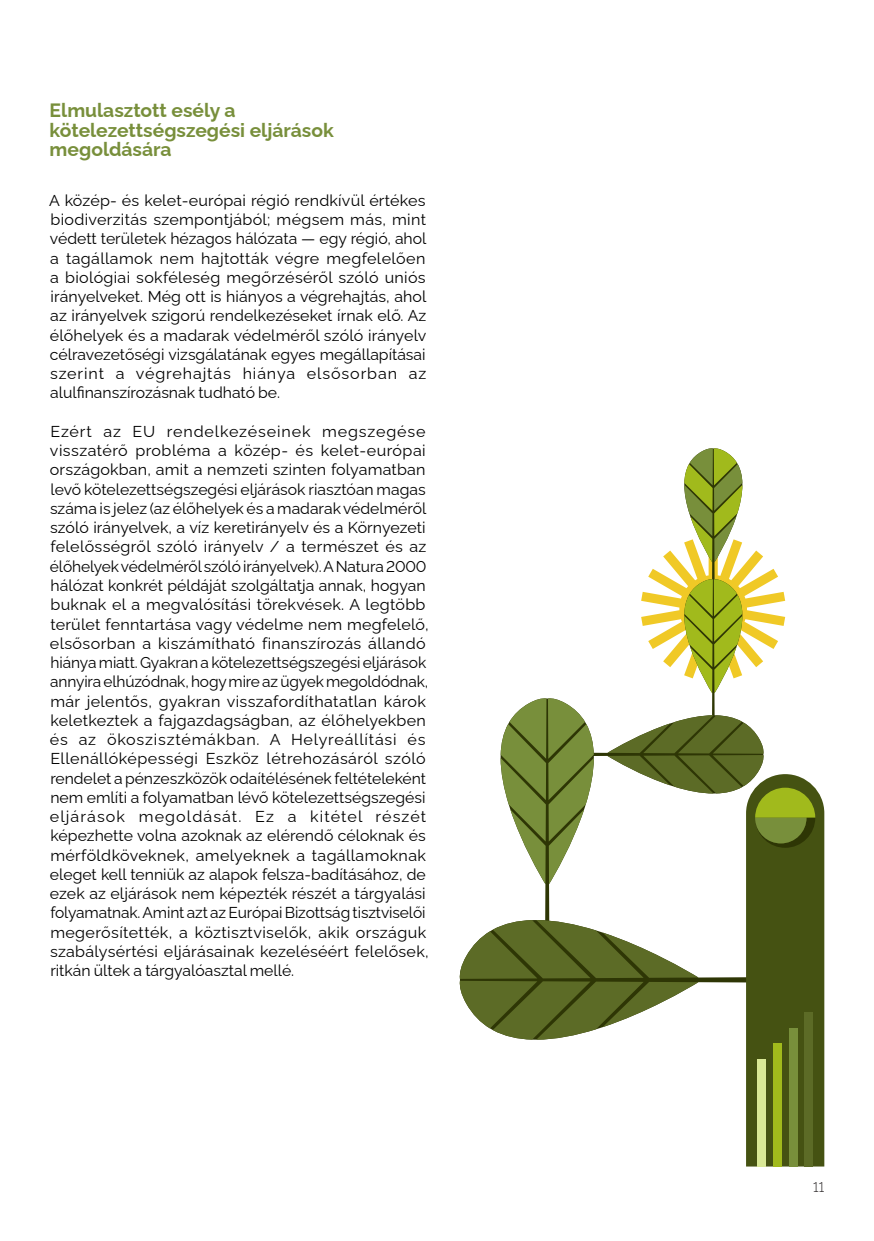
<style>
.page{position:relative;width:874px;height:1241px;background:#fff}
.page>*{position:absolute;margin:0;border:0;box-sizing:border-box;transform-origin:0 0}
.Podnaslovi{font:700 19.25px/19.2px "Raleway";color:#788f3b}
.NEW_STYLE{font:15.75px/19.2px "Raleway";letter-spacing:.005em;color:#000;text-align:justify}
.t1{font:300 14px "Raleway";color:#231f20}
</style>
<div class="page">
<svg style="left:459px;top:448px;width:364px;height:718px"></svg>
<p class="Podnaslovi" style="left:50px;top:99px;width:285px">Elmulasztott esély a kötelezettségszegési eljárások megoldására</p>
<p class="NEW_STYLE" style="left:49px;top:189px;width:378px">A közép- és kelet-európai régió rendkívül értékes biodiverzitás szempontjából; mégsem más, mint védett területek hézagos hálózata — egy régió, ahol a tagállamok nem hajtották végre megfelelően a biológiai sokféleség megőrzéséről szóló uniós irányelveket. Még ott is hiányos a végrehajtás, ahol az irányelvek szigorú rendelkezéseket írnak elő. Az élőhelyek és a madarak védelméről szóló irányelv célravezetőségi vizsgálatának egyes megállapításai szerint a végrehajtás hiánya elsősorban az alulfinanszírozásnak tudható be.</p>
<p class="NEW_STYLE" style="left:50px;top:420px;width:380px;text-align:left">Ezért az EU rendelkezéseinek megszegése visszatérő probléma a közép- és kelet-európai országokban, amit a nemzeti szinten folyamatban levő kötelezettségszegési eljárások riasztóan magas száma is jelez (az élőhelyek és a madarak védelméről szóló irányelvek, a víz keretirányelv és a Környezeti felelősségről szóló irányelv / a természet és az élőhelyek védelméről szóló irányelvek). A Natura 2000 hálózat konkrét példáját szolgáltatja annak, hogyan buknak el a megvalósítási törekvések. A legtöbb terület fenntartása vagy védelme nem megfelelő, elsősorban a kiszámítható finanszírozás állandó hiánya miatt. Gyakran a kötelezettségszegési eljárások annyira elhúzódnak, hogy mire az ügyek megoldódnak, már jelentős, gyakran visszafordíthatatlan károk keletkeztek a fajgazdagságban, az élőhelyekben és az ökoszisztémákban. A Helyreállítási és Ellenállóképességi Eszköz létrehozásáról szóló rendelet a pénzeszközök odaítélésének feltételeként nem említi a folyamatban lévő kötelezettségszegési eljárások megoldását. Ez a kitétel részét képezhette volna azoknak az elérendő céloknak és mérföldköveknek, amelyeknek a tagállamoknak eleget kell tenniük az alapok felsza-badításához, de ezek az eljárások nem képezték részét a tárgyalási folyamatnak. Amint azt az Európai Bizottság tisztviselői megerősítették, a köztisztviselők, akik országuk szabálysértési eljárásainak kezeléséért felelősek, ritkán ültek a tárgyalóasztal mellé.</p>
<p class="t1" style="left:812px;top:1175px;width:13px">11</p>
</div>
